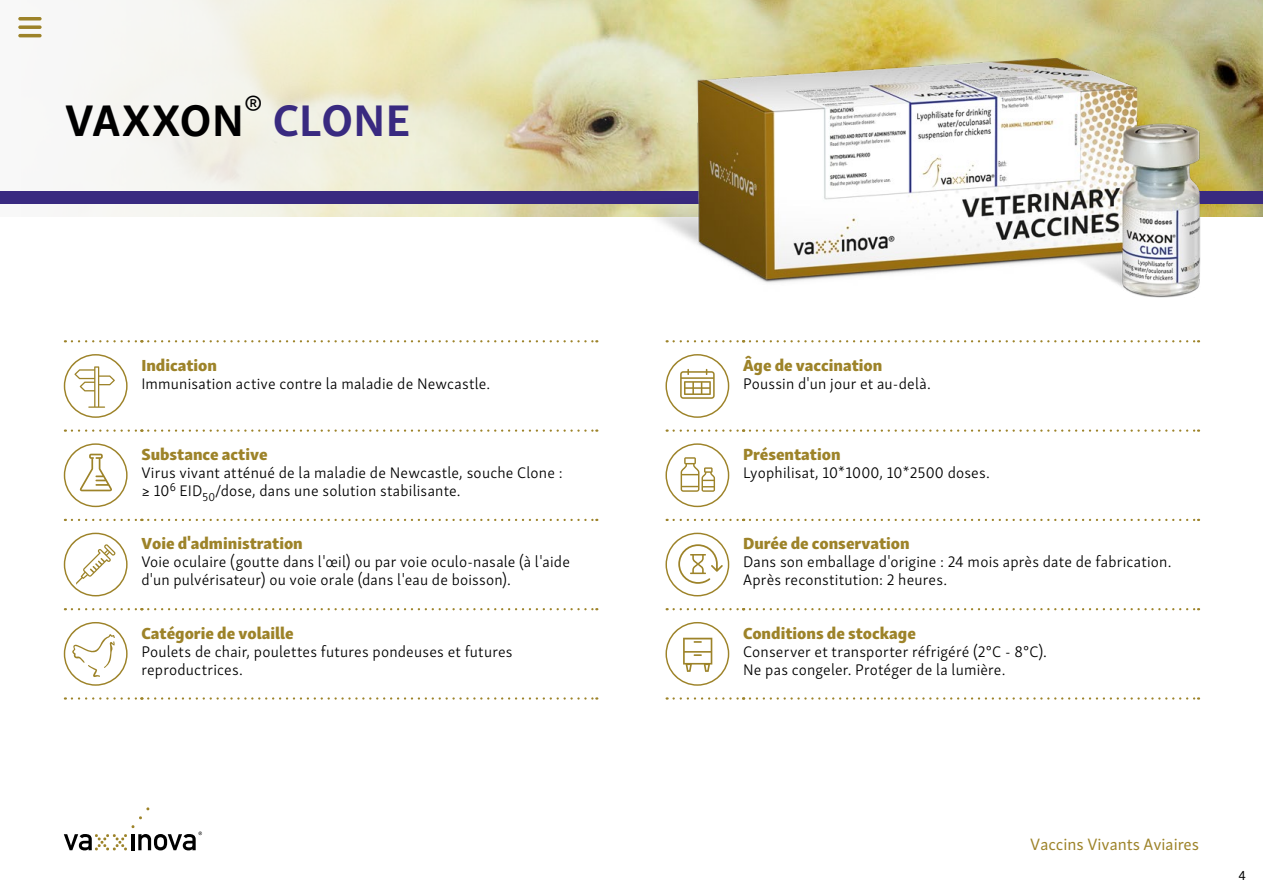
<style>
.page{position:relative;width:1263px;height:893px;background:#fff}
.page>*{position:absolute;margin:0;border:0;box-sizing:border-box;transform-origin:0 0}
.t1{font:700 45.6px "Skolar Sans Latn";letter-spacing:.01em;color:#000}
.t2{font:16.95px "Skolar Sans Latn";color:#9d8329}
.t3{font:16.5px "Skolar Sans Latn Eb";color:#9d8329}
.t4{font:300 15.75px/18px "Skolar Sans Latn";letter-spacing:.01em;color:#000}
.t5{font:13.5px "Skolar Sans Latn";color:#000}
.s1{color:#392a80}
</style>
<div class="page">
<svg style="left:18px;top:0;width:601px;height:217px"></svg>
<div style="left:0;top:191px;width:1263px;height:13px;background:#392a80"></div>
<svg style="left:64px;top:825px;width:138px;height:26px"></svg>
<svg style="left:72px;top:340px;width:70px;height:2px"></svg>
<svg style="left:148px;top:340px;width:449px;height:2px"></svg>
<svg style="left:72px;top:429px;width:70px;height:3px"></svg>
<svg style="left:148px;top:429px;width:449px;height:3px"></svg>
<svg style="left:72px;top:519px;width:70px;height:2px"></svg>
<svg style="left:148px;top:519px;width:449px;height:2px"></svg>
<svg style="left:72px;top:608px;width:70px;height:2px"></svg>
<svg style="left:148px;top:608px;width:449px;height:2px"></svg>
<svg style="left:72px;top:697px;width:70px;height:3px"></svg>
<svg style="left:148px;top:697px;width:449px;height:3px"></svg>
<svg style="left:64px;top:354px;width:64px;height:64px"></svg>
<svg style="left:64px;top:443px;width:64px;height:64px"></svg>
<svg style="left:64px;top:533px;width:64px;height:63px"></svg>
<svg style="left:64px;top:622px;width:64px;height:64px"></svg>
<svg style="left:674px;top:340px;width:70px;height:2px"></svg>
<svg style="left:750px;top:340px;width:449px;height:2px"></svg>
<svg style="left:674px;top:429px;width:70px;height:3px"></svg>
<svg style="left:750px;top:429px;width:449px;height:3px"></svg>
<svg style="left:674px;top:519px;width:70px;height:2px"></svg>
<svg style="left:750px;top:519px;width:449px;height:2px"></svg>
<svg style="left:674px;top:608px;width:70px;height:2px"></svg>
<svg style="left:750px;top:608px;width:449px;height:2px"></svg>
<svg style="left:674px;top:697px;width:70px;height:3px"></svg>
<svg style="left:750px;top:697px;width:449px;height:3px"></svg>
<svg style="left:665px;top:354px;width:64px;height:64px"></svg>
<svg style="left:665px;top:443px;width:64px;height:64px"></svg>
<svg style="left:665px;top:533px;width:64px;height:63px"></svg>
<svg style="left:665px;top:622px;width:64px;height:64px"></svg>
<img style="left:619px;top:0;width:644px;height:298px">
<hr style="left:18px;top:34px;width:24px;height:3px;background:#9d8329;border-radius:2px">
<svg style="left:18px;top:25px;width:24px;height:4px"></svg>
<svg style="left:18px;top:17px;width:24px;height:4px"></svg>
<h1 class="t1" style="left:65px;top:83px;width:347px">VAXXON<sup>®</sup> <span class="s1">CLONE</span></h1>
<p class="t3" style="left:141px;top:351px;width:77px">Indication</p>
<p class="t4" style="left:141px;top:373px;width:350px">Immunisation active contre la maladie de Newcastle.</p>
<p class="t3" style="left:141px;top:440px;width:128px">Substance active</p>
<p class="t4" style="left:141px;top:462px;width:423px">Virus vivant atténué de la maladie de Newcastle, souche Clone : ≥ 10<sup>6</sup> EID<sub>50</sub>/dose, dans une solution stabilisante.</p>
<p class="t3" style="left:141px;top:529px;width:163px">Voie d'administration</p>
<p class="t4" style="left:141px;top:552px;width:430px">Voie oculaire (goutte dans l'œil) ou par voie oculo-nasale (à l'aide d'un pulvérisateur) ou voie orale (dans l'eau de boisson).</p>
<p class="t3" style="left:141px;top:619px;width:154px">Catégorie de volaille</p>
<p class="t4" style="left:141px;top:641px;width:373px">Poulets de chair, poulettes futures pondeuses et futures reproductrices.</p>
<p class="t3" style="left:743px;top:351px;width:141px">Âge de vaccination</p>
<p class="t4" style="left:743px;top:373px;width:189px">Poussin d'un jour et au-delà.</p>
<p class="t3" style="left:743px;top:440px;width:99px">Présentation</p>
<p class="t4" style="left:743px;top:462px;width:248px">Lyophilisat, 10*1000, 10*2500 doses.</p>
<p class="t3" style="left:743px;top:529px;width:168px">Durée de conservation</p>
<p class="t4" style="left:743px;top:552px;width:430px">Dans son emballage d'origine : 24 mois après date de fabrication.<br>Après reconstitution: 2 heures.</p>
<p class="t3" style="left:743px;top:619px;width:174px">Conditions de stockage</p>
<p class="t4" style="left:743px;top:641px;width:305px">Conserver et transporter réfrigéré (2°C - 8°C).<br>Ne pas congeler. Protéger de la lumière.</p>
<p class="t2" style="left:1030px;top:832px;width:170px">Vaccins Vivants Aviaires</p>
<p class="t5" style="left:1238px;top:865px;width:9px">4</p>
</div>
